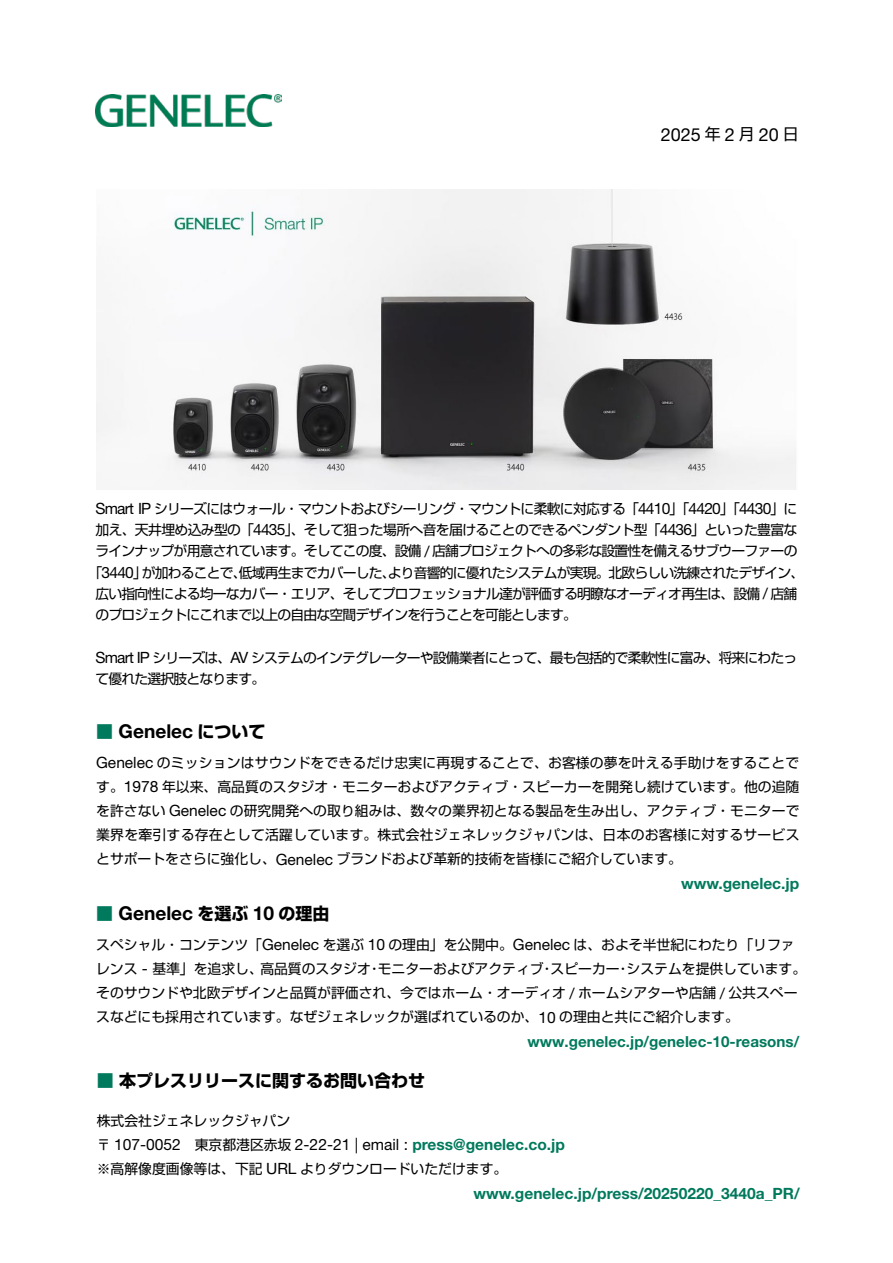
<style>
.page{position:relative;width:893px;height:1263px;background:#fff}
.page>*{position:absolute;margin:0;border:0;box-sizing:border-box;transform-origin:0 0}
.t1{font:700 19.2px "Helvetica Neue LT Std";color:#000}
.t2{font:18px "Helvetica Neue LT Std";color:#000}
.t3{font:700 16.95px "Shin Go Pro";color:#000}
.t4{font:700 16.95px "Shin M Go Pro";color:#00795c}
.t5{font:15.9px "Shin Go Pro";color:#000}
.t6{font:15.6px "Helvetica Neue LT Std";color:#000}
.t7{font:700 15.6px "Helvetica Neue LT Std";color:#00795c}
.t8{font:700 15.15px "Helvetica Neue LT Pro";color:#00795c}
.t9{font:13.8px/24.2px "Shin Go Pro";color:#000}
.t10{font:13.8px/21.3px "Shin Go Pro";letter-spacing:-.06em;color:#000}
.t11{font:13.8px "Shin Go Pro";letter-spacing:.02em;color:#000}
.t12{font:13.8px "Shin Go Pro";letter-spacing:-.045em;color:#000}
.t13{font:13.8px "Shin Go Pro";letter-spacing:-.05em;color:#000}
.s1{font-family:"Shin M Go Pro";color:#00795c}
.s2{font-weight:400;color:#000}
</style>
<div class="page">
<img style="left:96px;top:95px;width:186px;height:32px">
<img style="left:97px;top:189px;width:699px;height:300px">
<p class="t5" style="left:705px;top:121px;width:17px">年</p>
<p class="t5" style="left:739px;top:121px;width:17px">月</p>
<p class="t5" style="left:783px;top:121px;width:17px">日</p>
<h2 class="t2" style="left:661px;top:123px;width:42px">2025</h2>
<h2 class="t2" style="left:725px;top:123px;width:12px">2</h2>
<h2 class="t2" style="left:759px;top:123px;width:22px">20</h2>
<p class="t13" style="left:154px;top:497px;width:487px">シリーズにはウォール・マウントおよびシーリング・マウントに柔軟に対応する「</p>
<p class="t9" style="left:669px;top:495px;width:21px">」「</p>
<p class="t9" style="left:720px;top:495px;width:21px">」「</p>
<p class="t9" style="left:770px;top:495px;width:28px">」に</p>
<p class="t6" style="left:96px;top:499px;width:57px">Smart IP</p>
<p class="t6" style="left:638px;top:499px;width:34px">4410</p>
<p class="t6" style="left:689px;top:499px;width:34px">4420</p>
<p class="t6" style="left:739px;top:499px;width:34px">4430</p>
<p class="t12" style="left:285px;top:518px;width:378px">」、そして狙った場所へ音を届けることのできるペンダント型「</p>
<p class="t12" style="left:96px;top:518px;width:160px">加え、天井埋め込み型の「</p>
<p class="t12" style="left:691px;top:518px;width:108px">」といった豊富な</p>
<p class="t6" style="left:253px;top:521px;width:34px">4435</p>
<p class="t6" style="left:660px;top:521px;width:34px">4436</p>
<p class="t10" style="left:432px;top:539px;width:367px">店舗プロジェクトへの多彩な設置性を備えるサブウーファーの</p>
<p class="t10" style="left:142px;top:539px;width:664px;text-indent:-46px">ラインナップが用意されています。そしてこの度、設備<br>が加わることで低域再生までカバーしたより音響的に優れたシステムが実現。北欧らしい洗練されたデザイン、</p>
<p class="t6" style="left:424px;top:542px;width:7px">/</p>
<p class="t9" style="left:89px;top:559px;width:15px">「</p>
<p class="t9" style="left:133px;top:559px;width:15px">」</p>
<p class="t6" style="left:102px;top:563px;width:34px">3440</p>
<p class="t9" style="left:233px;top:559px;width:15px">、</p>
<p class="t9" style="left:382px;top:559px;width:15px">、</p>
<p class="t10" style="left:96px;top:581px;width:666px">広い指向性による均一なカバー・エリア、そしてプロフェッショナル達が評価する明瞭なオーディオ再生は、設備のプロジェクトにこれまで以上の自由な空間デザインを行うことを可能とします。</p>
<p class="t10" style="left:251px;top:645px;width:548px">システムのインテグレーターや設備業者にとって、最も包括的で柔軟性に富み、将来にわたっ</p>
<p class="t9" style="left:771px;top:580px;width:28px">店舗</p>
<p class="t6" style="left:763px;top:584px;width:7px">/</p>
<p class="t9" style="left:153px;top:644px;width:80px">シリーズは、</p>
<p class="t6" style="left:96px;top:648px;width:56px">Smart IP</p>
<p class="t10" style="left:96px;top:666px;width:171px">て優れた選択肢となります。</p>
<p class="t6" style="left:230px;top:648px;width:20px">AV</p>
<p class="t4" style="left:96px;top:717px;width:19px">■</p>
<p class="t3" style="left:197px;top:718px;width:70px">について</p>
<h1 class="t1" style="left:119px;top:719px;width:76px">Genelec</h1>
<p class="t9" style="left:157px;top:749px;width:644px">のミッションはサウンドをできるだけ忠実に再現することで、お客様の夢を叶える手助けをすることで</p>
<p class="t6" style="left:96px;top:753px;width:59px">Genelec</p>
<p class="t9" style="left:96px;top:773px;width:29px">す。</p>
<p class="t9" style="left:162px;top:773px;width:639px">年以来、高品質のスタジオ・モニターおよびアクティブ・スピーカーを開発し続けています。他の追随</p>
<p class="t6" style="left:124px;top:777px;width:36px">1978</p>
<p class="t9" style="left:230px;top:797px;width:571px">の研究開発への取り組みは、数々の業界初となる製品を生み出し、アクティブ・モニターで</p>
<p class="t9" style="left:96px;top:797px;width:71px">を許さない</p>
<p class="t11" style="left:96px;top:823px;width:705px">業界を牽引する存在として活躍しています。株式会社ジェネレックジャパンは、日本のお客様に対するサービス</p>
<p class="t9" style="left:337px;top:845px;width:347px">ブランドおよび革新的技術を皆様にご紹介しています。</p>
<p class="t6" style="left:169px;top:801px;width:59px">Genelec</p>
<p class="t9" style="left:96px;top:845px;width:181px">とサポートをさらに強化し、</p>
<p class="t6" style="left:276px;top:850px;width:59px">Genelec</p>
<p class="t3" style="left:197px;top:900px;width:53px">を選ぶ</p>
<p class="t3" style="left:278px;top:900px;width:53px">の理由</p>
<p class="t4" style="left:96px;top:899px;width:19px">■</p>
<h1 class="t1" style="left:119px;top:901px;width:76px">Genelec</h1>
<h1 class="t1" style="left:253px;top:901px;width:23px">10</h1>
<p class="t9" style="left:96px;top:931px;width:167px">スペシャル・コンテンツ「</p>
<p class="t9" style="left:323px;top:931px;width:43px">を選ぶ</p>
<p class="t9" style="left:388px;top:931px;width:126px">の理由」を公開中。</p>
<p class="t6" style="left:262px;top:935px;width:59px">Genelec</p>
<p class="t6" style="left:368px;top:935px;width:19px">10</p>
<p class="t7" style="left:681px;top:874px;width:119px">www.genelec j p.</p>
<p class="t9" style="left:574px;top:931px;width:223px">は、およそ半世紀にわたり「リファ</p>
<p class="t6" style="left:513px;top:935px;width:59px">Genelec</p>
<p class="t9" style="left:378px;top:955px;width:167px">モニターおよびアクティブ</p>
<p class="t9" style="left:260px;top:955px;width:112px">高品質のスタジオ</p>
<p class="t9" style="left:551px;top:955px;width:71px">スピーカー</p>
<p class="t9" style="left:152px;top:955px;width:112px">基準」を追求し、</p>
<p class="t9" style="left:627px;top:955px;width:181px">システムを提供しています。</p>
<p class="t9" style="left:96px;top:955px;width:43px">レンス</p>
<p class="t9" style="left:367px;top:955px;width:15px">・</p>
<p class="t9" style="left:540px;top:955px;width:15px">・</p>
<p class="t9" style="left:616px;top:955px;width:15px">・</p>
<p class="t6" style="left:142px;top:959px;width:8px">-</p>
<p class="t9" style="left:559px;top:979px;width:181px;text-indent:-463px">そのサウンドや北欧デザインと品質が評価され、今ではホーム・オーディオ<br>の理由と共にご紹介します。</p>
<p class="t9" style="left:578px;top:979px;width:140px">ホームシアターや店舗</p>
<p class="t9" style="left:728px;top:979px;width:71px">公共スペー</p>
<p class="t6" style="left:569px;top:984px;width:7px">/</p>
<p class="t6" style="left:720px;top:984px;width:7px">/</p>
<p class="t9" style="left:96px;top:1003px;width:444px">スなどにも採用されています。なぜジェネレックが選ばれているのか、</p>
<p class="t8" style="left:527px;top:1032px;width:273px">www.genelec j p. /genelec-10-reasons/</p>
<p class="t6" style="left:538px;top:1008px;width:19px">10</p>
<p class="t3" style="left:97px;top:1067px;width:330px"><span class="s1">■</span> 本プレスリリースに関するお問い合わせ</p>
<p class="t9" style="left:97px;top:1107px;width:195px">株式会社ジェネレックジャパン</p>
<p class="t9" style="left:181px;top:1131px;width:112px">　東京都港区赤坂</p>
<p class="t7" style="left:295px;top:1135px;width:272px"><span class="s2">2-22-21 | email :</span> press@genelec.co j p.</p>
<p class="t9" style="left:97px;top:1131px;width:15px">〒</p>
<p class="t6" style="left:114px;top:1135px;width:68px">107-0052</p>
<p class="t9" style="left:300px;top:1155px;width:209px">よりダウンロードいただけます。</p>
<p class="t9" style="left:97px;top:1155px;width:167px">※高解像度画像等は、下記</p>
<p class="t6" style="left:266px;top:1159px;width:32px">URL</p>
<p class="t7" style="left:473px;top:1183px;width:328px">www.genelec j p. /press/20250220_3440 _a PR/</p>
</div>
